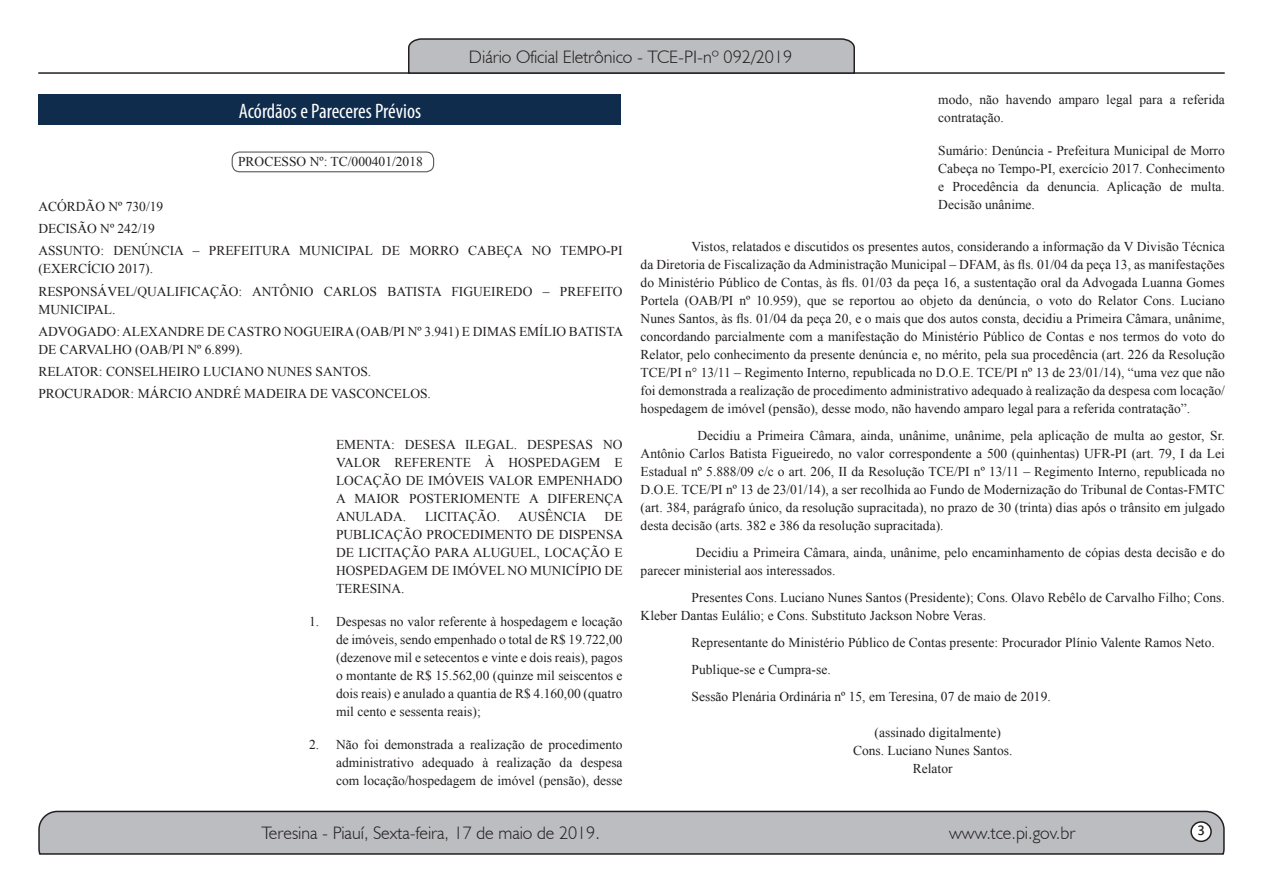
<style>
.page{position:relative;width:1263px;height:893px;background:#fff}
.page>*{position:absolute;margin:0;border:0;box-sizing:border-box;transform-origin:0 0}
.t1{font:condensed 21px "Myriad Pro";color:#fff}
.t2{font:300 18px "Humanist 521 BT";color:#231f20}
.t3{font:15px "Estrangelo Edessa";color:#231f20}
.parag__12{font:13.5px/18px "Times New Roman";color:#231f20;text-align:justify}
.parag_0{font:13.5px/18px "Times New Roman";color:#231f20}
.assinatura_centraliz{font:13.5px "Times New Roman";color:#231f20}
</style>
<div class="page">
<svg style="left:38px;top:810px;width:1187px;height:45px"></svg>
<div style="left:1191px;top:822px;width:20px;height:19px;background:#fff;border-radius:50%"></div>
<div style="left:1190px;top:821px;width:22px;height:21px;border:2px solid #231f20;border-radius:50%"></div>
<hr style="left:38px;top:72px;width:1187px;height:2px;background:#231f20">
<svg style="left:407px;top:38px;width:449px;height:36px"></svg>
<div style="left:39px;top:94px;width:582px;height:31px;background:#102c4d"></div>
<div style="left:232px;top:151px;width:202px;height:21px;border:1px solid #57585a;border-radius:8px"></div>
<h2 class="t2" style="left:469px;top:46px;width:325px">Diário Oficial Eletrônico - TCE-PI-nº 092/2019</h2>
<p class="t1" style="left:239px;top:98px;width:184px">Acórdãos e Pareceres Prévios</p>
<p class="parag_0" style="left:238px;top:153px;width:186px">PROCESSO Nº: TC/000401/2018</p>
<p class="parag_0" style="left:38px;top:197px;width:126px">ACÓRDÃO Nº 730/19</p>
<p class="parag_0" style="left:38px;top:219px;width:118px">DECISÃO Nº 242/19</p>
<p class="parag_0" style="left:38px;top:242px;width:586px">ASSUNTO: DENÚNCIA – PREFEITURA MUNICIPAL DE MORRO CABEÇA NO TEMPO-PI (EXERCÍCIO 2017).</p>
<p class="parag_0" style="left:38px;top:282px;width:586px">RESPONSÁVEL/QUALIFICAÇÃO: ANTÔNIO CARLOS BATISTA FIGUEIREDO – PREFEITO<br>MUNICIPAL.</p>
<p class="parag_0" style="left:38px;top:322px;width:586px">ADVOGADO: ALEXANDRE DE CASTRO NOGUEIRA (OAB/PI Nº 3.941) E DIMAS EMÍLIO BATISTA<br>DE CARVALHO (OAB/PI Nº 6.899).</p>
<p class="parag_0" style="left:38px;top:362px;width:334px">RELATOR: CONSELHEIRO LUCIANO NUNES SANTOS.</p>
<p class="parag_0" style="left:38px;top:385px;width:394px">PROCURADOR: MÁRCIO ANDRÉ MADEIRA DE VASCONCELOS.</p>
<p class="parag__12" style="left:336px;top:436px;width:289px">EMENTA: DESESA ILEGAL. DESPESAS NO VALOR REFERENTE À HOSPEDAGEM E LOCAÇÃO DE IMÓVEIS VALOR EMPENHADO A MAIOR POSTERIOMENTE A DIFERENÇA ANULADA.</p>
<p class="parag__12" style="left:425px;top:508px;width:77px">LICITAÇÃO.</p>
<p class="parag__12" style="left:518px;top:508px;width:70px">AUSÊNCIA</p>
<p class="parag__12" style="left:336px;top:508px;width:289px;text-indent:269px">DE PUBLICAÇÃO PROCEDIMENTO DE DISPENSA DE LICITAÇÃO PARA ALUGUEL, LOCAÇÃO E HOSPEDAGEM DE IMÓVEL NO MUNICÍPIO DE TERESINA.</p>
<p class="parag__12" style="left:336px;top:613px;width:288px;text-indent:-27px">1. Despesas no valor referente à hospedagem e locação de imóveis, sendo empenhado o total de R$ 19.722,00 (dezenove mil e setecentos e vinte e dois reais), pagos o montante de R$ 15.562,00 (quinze mil seiscentos e dois reais) e anulado a quantia de R$ 4.160,00 (quatro mil cento e sessenta reais);</p>
<p class="parag__12" style="left:336px;top:736px;width:288px;text-indent:-27px">2. Não foi demonstrada a realização de procedimento administrativo adequado à realização da despesa com locação/hospedagem de imóvel (pensão), desse</p>
<p class="parag__12" style="left:938px;top:90px;width:288px">modo, não havendo amparo legal para a referida contratação.</p>
<p class="parag__12" style="left:938px;top:141px;width:288px">Sumário: Denúncia - Prefeitura Municipal de Morro Cabeça no Tempo-PI, exercício 2017. Conhecimento e Procedência da denuncia. Aplicação de multa.<br>Decisão unânime.</p>
<p class="parag__12" style="left:641px;top:237px;width:586px;text-indent:51px">Vistos, relatados e discutidos os presentes autos, considerando a informação da V Divisão Técnica da Diretoria de Fiscalização da Administração Municipal – DFAM, às fls. 01/04 da peça 13, as manifestações do Ministério Público de Contas, às fls. 01/03 da peça 16, a sustentação oral da Advogada Luanna Gomes Portela (OAB/PI nº 10.959), que se reportou ao objeto da denúncia, o voto do Relator Cons. Luciano Nunes Santos, às fls. 01/04 da peça 20, e o mais que dos autos consta, decidiu a Primeira Câmara, unânime, concordando parcialmente com a manifestação do Ministério Público de Contas e nos termos do voto do Relator, pelo conhecimento da presente denúncia e, no mérito, pela sua procedência (art. 226 da Resolução TCE/PI n° 13/11 – Regimento Interno, republicada no D.O.E. TCE/PI nº 13 de 23/01/14), “uma vez que não foi demonstrada a realização de procedimento administrativo adequado à realização da despesa com locação/ hospedagem de imóvel (pensão), desse modo, não havendo amparo legal para a referida contratação”.</p>
<p class="parag__12" style="left:641px;top:426px;width:586px;text-indent:57px">Decidiu a Primeira Câmara, ainda, unânime, unânime, pela aplicação de multa ao gestor, Sr.<br>Antônio Carlos Batista Figueiredo, no valor correspondente a 500 (quinhentas) UFR-PI (art. 79, I da Lei Estadual nº 5.888/09 c/c o art. 206, II da Resolução TCE/PI nº 13/11 – Regimento Interno, republicada no D.O.E. TCE/PI nº 13 de 23/01/14), a ser recolhida ao Fundo de Modernização do Tribunal de Contas-FMTC (art. 384, parágrafo único, da resolução supracitada), no prazo de 30 (trinta) dias após o trânsito em julgado desta decisão (arts. 382 e 386 da resolução supracitada).</p>
<p class="parag__12" style="left:641px;top:543px;width:586px;text-indent:55px">Decidiu a Primeira Câmara, ainda, unânime, pelo encaminhamento de cópias desta decisão e do parecer ministerial aos interessados.</p>
<p class="parag__12" style="left:641px;top:588px;width:586px;text-indent:51px">Presentes Cons. Luciano Nunes Santos (Presidente); Cons. Olavo Rebêlo de Carvalho Filho; Cons.<br>Kleber Dantas Eulálio; e Cons. Substituto Jackson Nobre Veras.</p>
<p class="parag__12" style="left:692px;top:633px;width:525px">Representante do Ministério Público de Contas presente: Procurador Plínio Valente Ramos Neto.</p>
<p class="parag__12" style="left:692px;top:660px;width:141px">Publique-se e Cumpra-se.</p>
<p class="parag__12" style="left:692px;top:687px;width:361px">Sessão Plenária Ordinária nº 15, em Teresina, 07 de maio de 2019.</p>
<p class="assinatura_centraliz" style="left:874px;top:723px;width:128px">(assinado digitalmente)</p>
<p class="assinatura_centraliz" style="left:853px;top:741px;width:161px">Cons. Luciano Nunes Santos.</p>
<p class="assinatura_centraliz" style="left:913px;top:759px;width:41px">Relator</p>
<h2 class="t2" style="left:262px;top:821px;width:340px">Teresina - Piauí, Sexta-feira, 17 de maio de 2019.</h2>
<h2 class="t2" style="left:949px;top:822px;width:128px">www.tce.pi.gov.br</h2>
<p class="t3" style="left:1197px;top:823px;width:9px">3</p>
</div>
